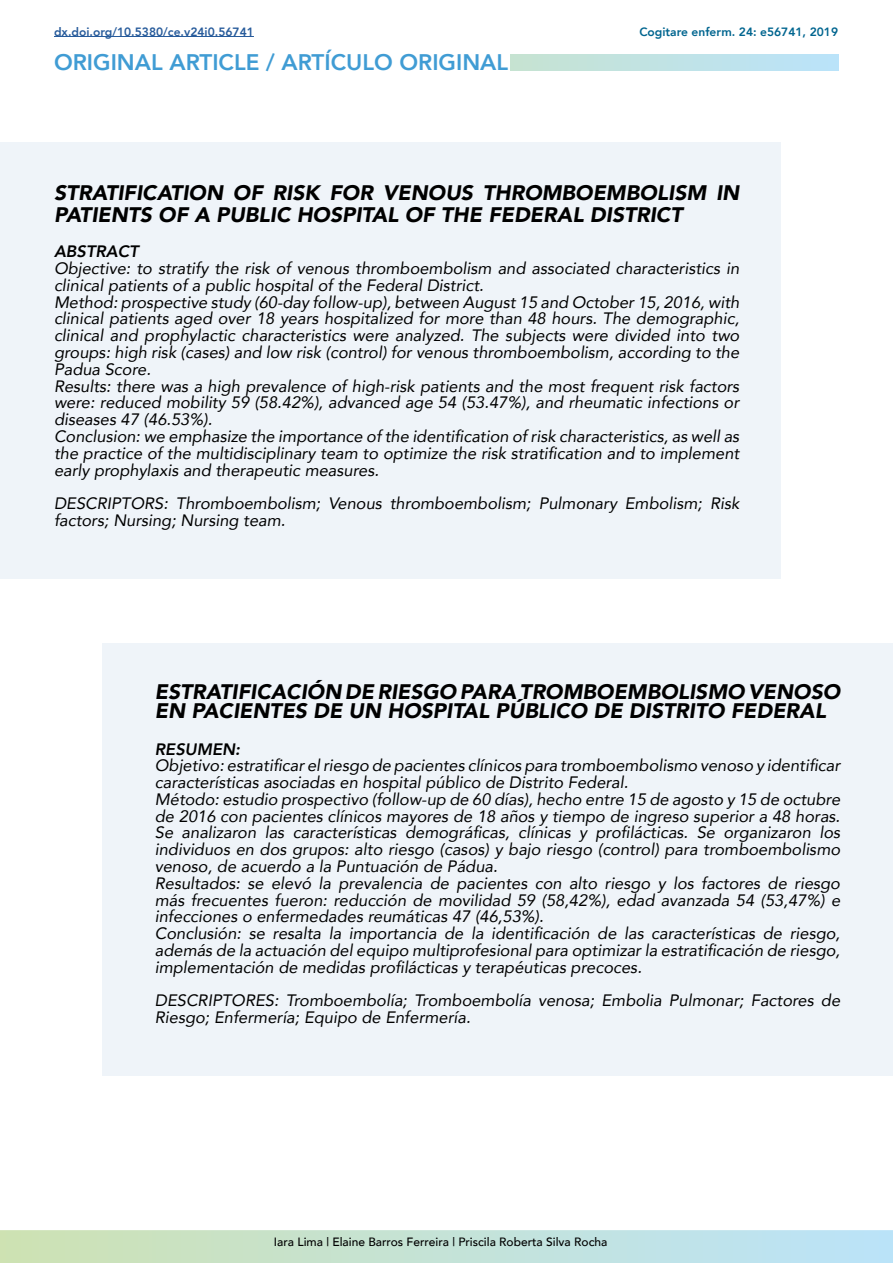
<style>
.page{position:relative;width:893px;height:1263px;background:#fff}
.page>*{position:absolute;margin:0;border:0;box-sizing:border-box;transform-origin:0 0}
.t1{font:800 22.5px "Avenir";color:#409cd4}
.t2{font:italic 900 21px/22.2px "Avenir";color:#000}
.t3{font:italic 16.5px/16.8px "Avenir";color:#000}
.t4{font:italic 800 16.5px "Avenir";color:#000}
.t5{font:500 12px "Avenir";color:#000}
.t6{font:800 12px "Avenir";color:#275b9b}
.t7{font:800 12px "Avenir";color:#00658f}
</style>
<div class="page">
<div style="left:0;top:142px;width:781px;height:437px;background:#eff4f9"></div>
<div style="left:102px;top:643px;width:791px;height:433px;background:#eff4f9"></div>
<svg style="left:0;top:1230px;width:893px;height:33px;background:#c4e2d6"></svg>
<div style="left:510px;top:54px;width:329px;height:17px;background:linear-gradient(to right,#c6e3d1,#bae3fa)"></div>
<hr style="left:54px;top:36px;width:200px;height:1px;background:#275b9b">
<p class="t6" style="left:54px;top:22px;width:201px">dx.doi.org/10.5380/ce.v24i0.56741</p>
<p class="t7" style="left:639px;top:22px;width:200px">Cogitare enferm. 24: e56741, 2019</p>
<h1 class="t1" style="left:54px;top:45px;width:456px">ORIGINAL ARTICLE / ARTÍCULO ORIGINAL</h1>
<p class="t2" style="left:54px;top:181px;width:687px">STRATIFICATION OF RISK FOR VENOUS THROMBOEMBOLISM IN<br>PATIENTS OF A PUBLIC HOSPITAL OF THE FEDERAL DISTRICT</p>
<p class="t4" style="left:54px;top:242px;width:86px">ABSTRACT</p>
<p class="t3" style="left:54px;top:260px;width:687px">Objective: to stratify the risk of venous thromboembolism and associated characteristics in clinical patients of a public hospital of the Federal District.<br>Method: prospective study (60-day follow-up), between August 15 and October 15, 2016, with clinical patients aged over 18 years hospitalized for more than 48 hours. The demographic, clinical and prophylactic characteristics were analyzed. The subjects were divided into two groups: high risk (cases) and low risk (control) for venous thromboembolism, according to the Padua Score.<br>Results: there was a high prevalence of high-risk patients and the most frequent risk factors were: reduced mobility 59 (58.42%), advanced age 54 (53.47%), and rheumatic infections or diseases 47 (46.53%).<br>Conclusion: we emphasize the importance of the identification of risk characteristics, as well as the practice of the multidisciplinary team to optimize the risk stratification and to implement early prophylaxis and therapeutic measures.</p>
<p class="t3" style="left:54px;top:495px;width:687px">DESCRIPTORS: Thromboembolism; Venous thromboembolism; Pulmonary Embolism; Risk factors; Nursing; Nursing team.</p>
<p class="t2" style="left:155px;top:682px;width:687px;line-height:19.2px">ESTRATIFICACIÓN DE RIESGO PARA TROMBOEMBOLISMO VENOSO<br>EN PACIENTES DE UN HOSPITAL PÚBLICO DE DISTRITO FEDERAL</p>
<p class="t4" style="left:155px;top:739px;width:87px">RESUMEN:</p>
<p class="t3" style="left:155px;top:757px;width:687px">Objetivo: estratificar el riesgo de pacientes clínicos para tromboembolismo venoso y identificar características asociadas en hospital público de Distrito Federal.<br>Método: estudio prospectivo (follow-up de 60 días), hecho entre 15 de agosto y 15 de octubre de 2016 con pacientes clínicos mayores de 18 años y tiempo de ingreso superior a 48 horas.<br>Se analizaron las características demográficas, clínicas y profilácticas. Se organizaron los individuos en dos grupos: alto riesgo (casos) y bajo riesgo (control) para tromboembolismo venoso, de acuerdo a la Puntuación de Pádua.<br>Resultados: se elevó la prevalencia de pacientes con alto riesgo y los factores de riesgo más frecuentes fueron: reducción de movilidad 59 (58,42%), edad avanzada 54 (53,47%) e infecciones o enfermedades reumáticas 47 (46,53%).<br>Conclusión: se resalta la importancia de la identificación de las características de riesgo, además de la actuación del equipo multiprofesional para optimizar la estratificación de riesgo, implementación de medidas profilácticas y terapéuticas precoces.</p>
<p class="t3" style="left:155px;top:992px;width:687px">DESCRIPTORES: Tromboembolía; Tromboembolía venosa; Embolia Pulmonar; Factores de<br>Riesgo; Enfermería; Equipo de Enfermería.</p>
<p class="t5" style="left:274px;top:1232px;width:335px">Iara Lima | Elaine Barros Ferreira | Priscila Roberta Silva Rocha</p>
</div>
